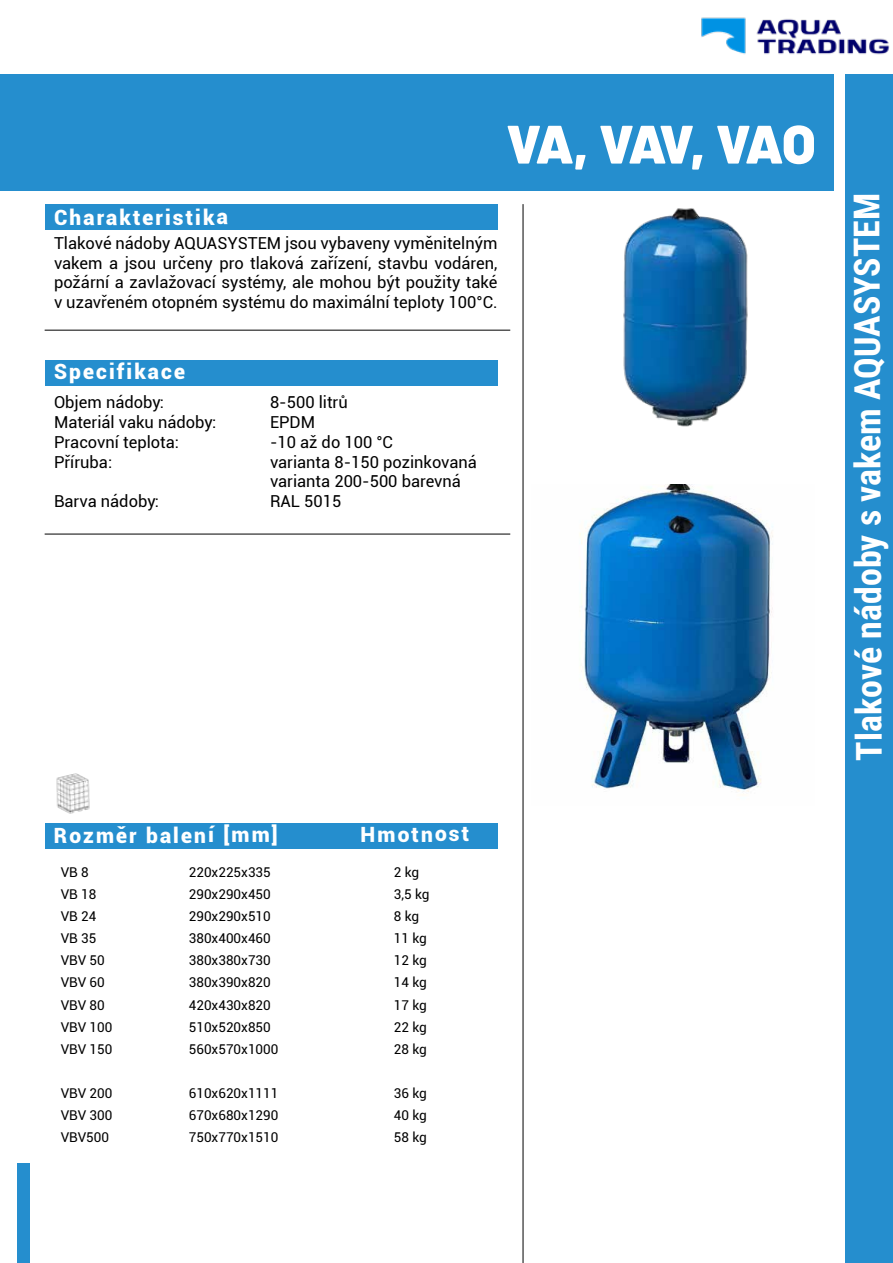
<style>
.page{position:relative;width:893px;height:1263px;background:#fff}
.page>*{position:absolute;margin:0;border:0;box-sizing:border-box;transform-origin:0 0}
.t1{font:900 54px "Barlow";letter-spacing:-.105em;color:#fff}
.t2{font:700 36px "Roboto Condensed";letter-spacing:-.005em;color:#fff}
.t3{font:900 21px "Roboto";letter-spacing:.095em;color:#fff}
.t4{font:16.5px/19.8px "Roboto";color:#000;text-align:justify}
.t5{font:13.5px "Roboto";color:#000}
.s1{font-family:"Roboto Condensed";font-weight:700;font-size:72px;color:#258ece}
</style>
<div class="page">
<div style="left:17px;top:1163px;width:12px;height:100px;background:#258ece"></div>
<div style="left:0;top:75px;width:833px;height:116px;background:#258ece"></div>
<div style="left:45px;top:204px;width:452px;height:26px;background:#258ece"></div>
<div style="left:45px;top:360px;width:452px;height:26px;background:#258ece"></div>
<div style="left:45px;top:823px;width:452px;height:26px;background:#258ece"></div>
<div style="left:845px;top:75px;width:48px;height:1188px;background:#258ece"></div>
<img style="left:701px;top:17px;width:189px;height:38px">
<hr style="left:523px;top:204px;width:1px;height:1059px;background:#000">
<hr style="left:45px;top:330px;width:465px;height:1px;background:#000">
<hr style="left:45px;top:534px;width:465px;height:1px;background:#000">
<img style="left:56px;top:773px;width:34px;height:41px">
<img style="left:623px;top:208px;width:125px;height:219px">
<img style="left:579px;top:485px;width:194px;height:310px">
<p class="t3" style="left:54px;top:202px;width:175px">Charakteristika</p>
<h1 class="t1" style="left:446px;top:111px;width:371px"><span class="s1">O</span> VA, VAV, VAO</h1>
<p class="t4" style="left:54px;top:232px;width:445px">Tlakové nádoby AQUASYSTEM jsou vybaveny vyměnitelným vakem a jsou určeny pro tlaková zařízení, stavbu vodáren, požární a zavlažovací systémy, ale mohou být použity také v uzavřeném otopném systému do maximální teploty 100°C.</p>
<p class="t3" style="left:54px;top:357px;width:133px">Specifikace</p>
<p class="t4" style="left:54px;top:392px;width:112px">Objem nádoby:</p>
<p class="t4" style="left:270px;top:392px;width:79px">8-500 litrů</p>
<p class="t4" style="left:54px;top:412px;width:164px">Materiál vaku nádoby:</p>
<p class="t4" style="left:270px;top:412px;width:47px">EPDM</p>
<p class="t4" style="left:54px;top:431px;width:127px">Pracovní teplota:</p>
<p class="t4" style="left:270px;top:431px;width:125px">-10 až do 100 °C</p>
<p class="t4" style="left:54px;top:451px;width:60px">Příruba:</p>
<p class="t4" style="left:270px;top:451px;width:208px">varianta 8-150 pozinkovaná varianta 200-500 barevná</p>
<p class="t4" style="left:54px;top:491px;width:106px">Barva nádoby:</p>
<p class="t4" style="left:270px;top:491px;width:73px">RAL 5015</p>
<p class="t3" style="left:54px;top:820px;width:225px">Rozměr balení [mm]</p>
<p class="t3" style="left:361px;top:819px;width:110px">Hmotnost</p>
<p class="t5" style="left:61px;top:862px;width:30px">VB 8</p>
<p class="t5" style="left:189px;top:862px;width:83px">220x225x335</p>
<p class="t5" style="left:394px;top:862px;width:27px">2 kg</p>
<p class="t5" style="left:61px;top:885px;width:37px">VB 18</p>
<p class="t5" style="left:189px;top:885px;width:83px">290x290x450</p>
<p class="t5" style="left:394px;top:885px;width:37px">3,5 kg</p>
<p class="t5" style="left:61px;top:907px;width:37px">VB 24</p>
<p class="t5" style="left:189px;top:907px;width:83px">290x290x510</p>
<p class="t5" style="left:394px;top:907px;width:27px">8 kg</p>
<p class="t5" style="left:61px;top:929px;width:37px">VB 35</p>
<p class="t5" style="left:189px;top:929px;width:83px">380x400x460</p>
<p class="t5" style="left:394px;top:929px;width:35px">11 kg</p>
<p class="t5" style="left:61px;top:951px;width:46px">VBV 50</p>
<p class="t5" style="left:189px;top:951px;width:83px">380x380x730</p>
<p class="t5" style="left:394px;top:951px;width:35px">12 kg</p>
<p class="t5" style="left:61px;top:973px;width:46px">VBV 60</p>
<p class="t5" style="left:189px;top:973px;width:83px">380x390x820</p>
<p class="t5" style="left:394px;top:973px;width:35px">14 kg</p>
<p class="t5" style="left:61px;top:995px;width:46px">VBV 80</p>
<p class="t5" style="left:189px;top:995px;width:83px">420x430x820</p>
<p class="t5" style="left:394px;top:995px;width:35px">17 kg</p>
<p class="t5" style="left:61px;top:1017px;width:53px">VBV 100</p>
<p class="t5" style="left:189px;top:1017px;width:83px">510x520x850</p>
<p class="t5" style="left:394px;top:1017px;width:35px">22 kg</p>
<p class="t5" style="left:61px;top:1039px;width:53px">VBV 150</p>
<p class="t5" style="left:189px;top:1039px;width:91px">560x570x1000</p>
<p class="t5" style="left:394px;top:1039px;width:35px">28 kg</p>
<p class="t5" style="left:61px;top:1084px;width:53px">VBV 200</p>
<p class="t5" style="left:189px;top:1084px;width:91px">610x620x1111</p>
<p class="t5" style="left:394px;top:1084px;width:35px">36 kg</p>
<p class="t5" style="left:61px;top:1106px;width:53px">VBV 300</p>
<p class="t5" style="left:189px;top:1106px;width:91px">670x680x1290</p>
<p class="t5" style="left:394px;top:1106px;width:35px">40 kg</p>
<p class="t5" style="left:61px;top:1128px;width:50px">VBV500</p>
<p class="t5" style="left:189px;top:1128px;width:91px">750x770x1510</p>
<p class="t5" style="left:394px;top:1128px;width:35px">58 kg</p>
<h2 class="t2" style="left:843px;top:761px;width:570px;rotate:-90deg">Tlakové nádoby s vakem AQUASYSTEM</h2>
</div>
